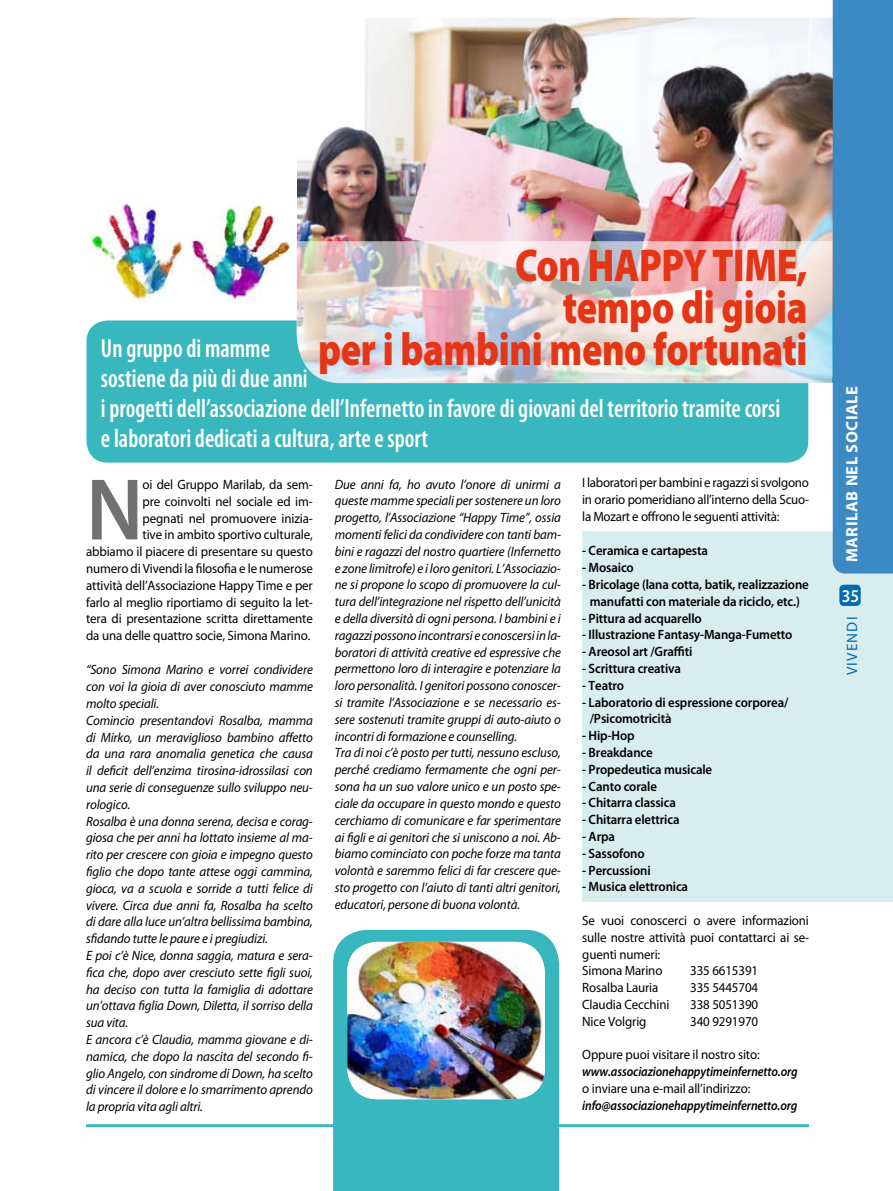
<style>
.page{position:relative;width:893px;height:1191px;background:#fff}
.page>*{position:absolute;margin:0;border:0;box-sizing:border-box;transform-origin:0 0}
.t1{font:600 88.35px "Myriad Pro";color:#707173;scale:.96 1}
.t2{font:900 46.2px/42px "Myriad Pro";letter-spacing:-.01em;color:#e53517;text-align:right;scale:.82 1}
.t3{font:600 condensed 26.25px/30px "Myriad Pro";color:#fff;scale:.9 1}
.t4{font:600 18px "Myriad Pro";color:#fff;scale:.9 1}
.t5{font:700 16.5px "Myriad Pro";letter-spacing:.03em;color:#fff}
.t6{font:15px "Myriad Pro";letter-spacing:.08em;color:#006ab2}
.t7{font:italic 13.5px/16.8px "Myriad Pro";letter-spacing:-.01em;color:#000;scale:.96 1}
.t8{font:13.5px/16.8px "Myriad Pro";letter-spacing:-.01em;color:#000;text-align:right;scale:.96 1}
.t9{font:600 13.5px/16.8px "Myriad Pro";letter-spacing:-.01em;color:#000;text-align:center;scale:.95 1}
.t10{font:italic 600 13.5px "Myriad Pro";letter-spacing:-.01em;color:#000;scale:.9 1}
</style>
<div class="page">
<div style="left:583px;top:531px;width:310px;height:371px;background:#d8eded"></div>
<hr style="left:86px;top:1124px;width:723px;height:3px;background:#39b7be">
<div style="left:86px;top:320px;width:722px;height:142px;background:#39b7be;border-radius:21px"></div>
<img style="left:297px;top:18px;width:536px;height:365px">
<div style="left:833px;top:0;width:60px;height:573px;background:#3c89c4"></div>
<div style="left:839px;top:584px;width:22px;height:22px;background:#006ab2;border-radius:4px"></div>
<div style="left:333px;top:929px;width:226px;height:262px;background:#39b7be"></div>
<img style="left:347px;top:941px;width:198px;height:158px">
<img style="left:89px;top:201px;width:202px;height:102px">
<img style="left:297px;top:241px;width:535px;height:142px">
<h2 class="t2" style="left:318px;top:245px;width:599px">Con HAPPY TIME,<br>tempo di gioia<br>per i bambini meno fortunati</h2>
<h3 class="t3" style="left:101px;top:333px;width:756px">Un gruppo di mamme<br>sostiene da più di due anni<br>i progetti dell’associazione dell’Infernetto in favore di giovani del territorio tramite corsi e laboratori dedicati a cultura, arte e sport</h3>
<h1 class="t1" style="left:86px;top:453px;width:61px">N</h1>
<p class="t8" style="left:582px;top:474px;width:238px;text-align:justify">I laboratori per bambini e ragazzi si svolgono in orario pomeridiano all’interno della Scuo&shy;la Mozart e offrono le seguenti attività:</p>
<p class="t9" style="left:582px;top:542px;width:134px">- Ceramica e cartapesta</p>
<p class="t9" style="left:582px;top:559px;width:56px">- Mosaico</p>
<p class="t9" style="left:582px;top:575px;width:240px">- Bricolage (lana cotta, batik, realizzazione manufatti con materiale da riciclo, etc.)</p>
<p class="t9" style="left:582px;top:609px;width:127px">- Pittura ad acquarello</p>
<p class="t9" style="left:582px;top:626px;width:223px">- Illustrazione Fantasy-Manga-Fumetto</p>
<p class="t9" style="left:582px;top:643px;width:118px">- Areosol art /Graffiti</p>
<p class="t9" style="left:582px;top:659px;width:106px">- Scrittura creativa</p>
<p class="t9" style="left:582px;top:676px;width:46px">- Teatro</p>
<p class="t9" style="left:590px;top:693px;width:211px;text-align:left;text-indent:-8px">- Laboratorio di espressione corporea/ /Psicomotricità</p>
<p class="t9" style="left:582px;top:727px;width:57px">- Hip-Hop</p>
<p class="t9" style="left:582px;top:743px;width:76px">- Breakdance</p>
<p class="t9" style="left:582px;top:760px;width:138px">- Propedeutica musicale</p>
<p class="t9" style="left:582px;top:777px;width:80px">- Canto corale</p>
<p class="t9" style="left:582px;top:794px;width:100px">- Chitarra classica</p>
<p class="t9" style="left:582px;top:811px;width:104px">- Chitarra elettrica</p>
<p class="t9" style="left:582px;top:827px;width:36px">- Arpa</p>
<p class="t9" style="left:582px;top:844px;width:67px">- Sassofono</p>
<p class="t9" style="left:582px;top:861px;width:73px">- Percussioni</p>
<p class="t9" style="left:582px;top:878px;width:113px">- Musica elettronica</p>
<p class="t8" style="left:582px;top:912px;width:238px;text-align:left">Se vuoi conoscerci o avere informazioni sulle nostre attività puoi contattarci ai se&shy;guenti numeri:<br>Simona Marino</p>
<p class="t7" style="left:335px;top:475px;width:237px">Due anni fa, ho avuto l’onore di unirmi a queste mamme speciali per sostenere un loro progetto, l’Associazione “Happy Time”, ossia momenti felici da condividere con tanti bam&shy;bini e ragazzi del nostro quartiere (Infernetto e zone limitrofe) e i loro genitori. L’Associazio&shy;ne si propone lo scopo di promuovere la cul&shy;tura dell’integrazione nel rispetto dell’unicità e della diversità di ogni persona. I bambini e i ragazzi possono incontrarsi e conoscersi in la&shy;boratori di attività creative ed espressive che permettono loro di interagire e potenziare la loro personalità. I genitori possono conoscer&shy;si tramite l’Associazione e se necessario es&shy;sere sostenuti tramite gruppi di auto-aiuto o incontri di formazione e counselling.<br>Tra di noi c’è posto per tutti, nessuno escluso, perché crediamo fermamente che ogni per&shy;sona ha un suo valore unico e un posto spe&shy;ciale da occupare in questo mondo e questo cerchiamo di comunicare e far sperimentare ai figli e ai genitori che si uniscono a noi. Ab&shy;biamo cominciato con poche forze ma tanta volontà e saremmo felici di far crescere que&shy;sto progetto con l’aiuto di tanti altri genitori, educatori, persone di buona volontà.</p>
<p class="t8" style="left:86px;top:476px;width:238px">oi del Gruppo Marilab, da sem-<br>pre coinvolti nel sociale ed im-<br>pegnati nel promuovere inizia-<br>tive in ambito sportivo culturale,<br>abbiamo il piacere di presentare su questo numero di Vivendi la filosofia e le numerose attività dell’Associazione Happy Time e per farlo al meglio riportiamo di seguito la let&shy;tera di presentazione scritta direttamente da una delle quattro socie, Simona Marino.</p>
<p class="t7" style="left:86px;top:661px;width:238px">“Sono Simona Marino e vorrei condividere con voi la gioia di aver conosciuto mamme molto speciali.<br>Comincio presentandovi Rosalba, mamma di Mirko, un meraviglioso bambino affetto da una rara anomalia genetica che causa il deficit dell’enzima tirosina-idrossilasi con una serie di conseguenze sullo sviluppo neu&shy;rologico.<br>Rosalba è una donna serena, decisa e corag&shy;giosa che per anni ha lottato insieme al ma&shy;rito per crescere con gioia e impegno questo figlio che dopo tante attese oggi cammina, gioca, va a scuola e sorride a tutti felice di vivere. Circa due anni fa, Rosalba ha scelto di dare alla luce un’altra bellissima bambina, sfidando tutte le paure e i pregiudizi.<br>E poi c’è Nice, donna saggia, matura e sera&shy;fica che, dopo aver cresciuto sette figli suoi, ha deciso con tutta la famiglia di adottare un’ottava figlia Down, Diletta, il sorriso della sua vita.<br>E ancora c’è Claudia, mamma giovane e di&shy;namica, che dopo la nascita del secondo fi&shy;glio Angelo, con sindrome di Down, ha scelto di vincere il dolore e lo smarrimento aprendo la propria vita agli altri.</p>
<p class="t8" style="left:690px;top:962px;width:72px">335 6615391</p>
<p class="t8" style="left:582px;top:979px;width:81px">Rosalba Lauria</p>
<p class="t8" style="left:690px;top:979px;width:72px">335 5445704</p>
<p class="t8" style="left:582px;top:996px;width:93px">Claudia Cecchini</p>
<p class="t8" style="left:690px;top:996px;width:72px">338 5051390</p>
<p class="t8" style="left:582px;top:1012px;width:69px">Nice Volgrig</p>
<p class="t8" style="left:690px;top:1012px;width:72px">340 9291970</p>
<p class="t8" style="left:582px;top:1046px;width:186px">Oppure puoi visitare il nostro sito:</p>
<p class="t10" style="left:582px;top:1063px;width:241px">www.associazionehappytimeinfernetto.org</p>
<p class="t8" style="left:582px;top:1080px;width:177px">o inviare una e-mail all’indirizzo:</p>
<p class="t10" style="left:582px;top:1096px;width:241px">info@associazionehappytimeinfernetto.org</p>
<p class="t5" style="left:841px;top:562px;width:178px;rotate:-90deg">MARILAB NEL SOCIALE</p>
<h3 class="t4" style="left:842px;top:584px;width:21px">35</h3>
<p class="t6" style="left:843px;top:675px;width:60px;rotate:-90deg">VIVENDI</p>
</div>
